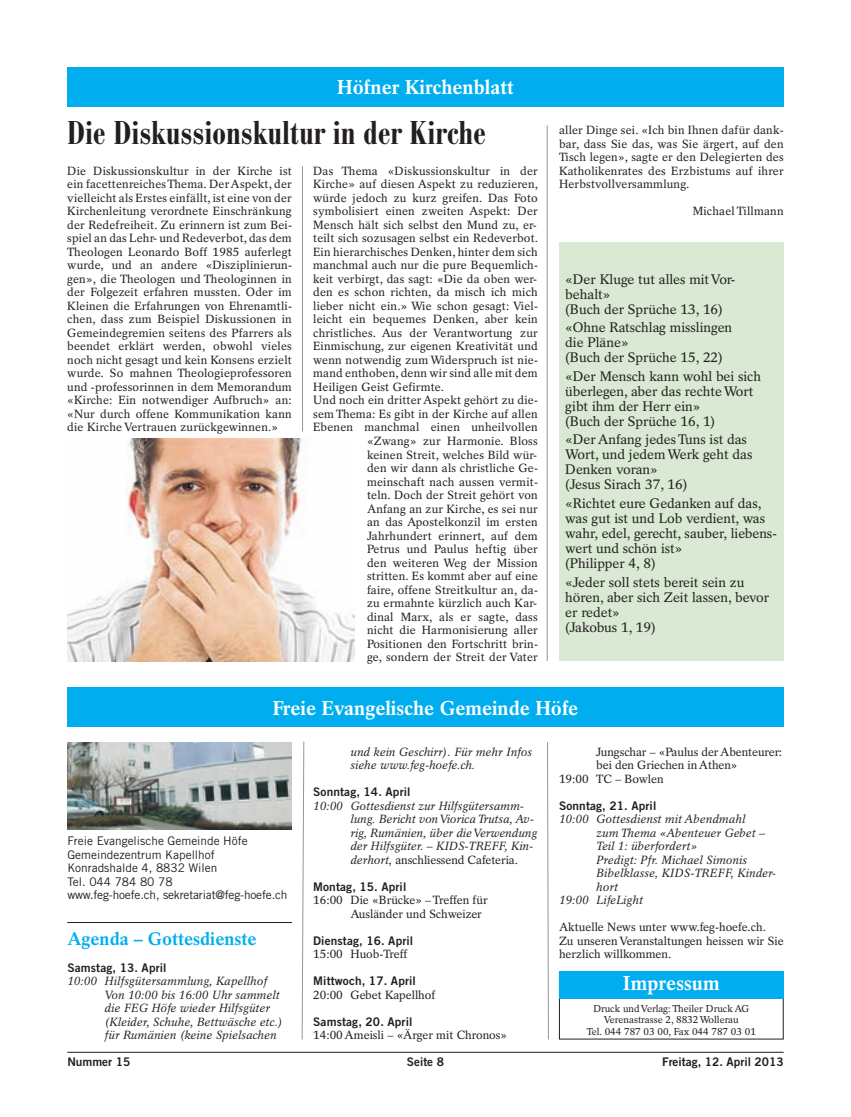
<style>
.page{position:relative;width:851px;height:1117px;background:#fff}
.page>*{position:absolute;margin:0;border:0;box-sizing:border-box;transform-origin:0 0}
.t1{font:500 condensed 32.5px "Bodoni BE";letter-spacing:.015em;color:#231f20}
.t2{font:700 20px "Rotation";color:#fff}
.t3{font:700 18.12px "Rotation";color:#00aeef}
.t4{font:13.75px/15px "Rotation";color:#231f20}
.t5{font:11.88px/13.5px "Rotation";letter-spacing:.015em;color:#231f20;text-align:justify}
.t6{font:italic 11.88px/13.5px "Rotation";color:#231f20}
.t7{font:11.88px "Trade Gothic Bold Two";letter-spacing:.01em;color:#231f20}
.t8{font:11.88px/13.5px "Trade Gothic";color:#231f20}
.t9{font:11.88px "Rotation";letter-spacing:-.005em;color:#231f20}
.t10{font:10px/11.2px "Rotation";color:#231f20;text-align:center}
.s1{font-style:normal}
</style>
<div class="page">
<div style="left:67px;top:67px;width:716px;height:40px;background:#00aeef"></div>
<div style="left:559px;top:971px;width:224px;height:27px;background:#00aeef"></div>
<svg style="left:302px;top:741px;width:2px;height:298px"></svg>
<svg style="left:547px;top:742px;width:1px;height:289px"></svg>
<img style="left:67px;top:742px;width:225px;height:87px">
<hr style="left:67px;top:921px;width:225px;height:1px;background:#231f20">
<div style="left:67px;top:687px;width:716px;height:39px;background:#00aeef"></div>
<hr style="left:547px;top:125px;width:1px;height:536px;background:#939598">
<hr style="left:302px;top:166px;width:1px;height:265px;background:#939598">
<hr style="left:67px;top:1051px;width:716px;height:1px;background:#231f20">
<div style="left:559px;top:242px;width:224px;height:419px;background:#d9e9d3"></div>
<img style="left:67px;top:438px;width:287px;height:223px">
<h2 class="t2" style="left:337px;top:79px;width:178px">Höfner Kirchenblatt</h2>
<h1 class="t1" style="left:67px;top:121px;width:420px">Die Diskussionskultur in der Kirche</h1>
<p class="t5" style="left:67px;top:165px;width:226px">Die Diskussionskultur in der Kirche ist ein facettenreichesThema. DerAspekt, der vielleicht als Erstes einfällt, ist eine von der Kirchenleitung verordnete Einschränkung der Redefreiheit. Zu erinnern ist zum Bei&shy;spiel an das Lehr- und Redeverbot, das dem Theologen Leonardo Boff 1985 auferlegt wurde, und an andere «Disziplinierun&shy;gen», die Theologen und Theologinnen in der Folgezeit erfahren mussten. Oder im Kleinen die Erfahrungen von Ehrenamtli&shy;chen, dass zum Beispiel Diskussionen in Gemeindegremien seitens des Pfarrers als beendet erklärt werden, obwohl vieles noch nicht gesagt und kein Konsens erzielt wurde. So mahnen Theologieprofessoren und -professorinnen in dem Memorandum «Kirche: Ein notwendiger Aufbruch» an: «Nur durch offene Kommunikation kann die Kirche Vertrauen zurückgewinnen.»</p>
<p class="t5" style="left:313px;top:165px;width:226px">Das Thema «Diskussionskultur in der</p>
<p class="t5" style="left:313px;top:178px;width:226px">Kirche» auf diesen Aspekt zu reduzieren,</p>
<p class="t5" style="left:313px;top:192px;width:226px">würde jedoch zu kurz greifen. Das Foto</p>
<p class="t5" style="left:313px;top:205px;width:226px">symbolisiert einen zweiten Aspekt: Der</p>
<p class="t5" style="left:313px;top:219px;width:225px">Mensch hält sich selbst den Mund zu, er-</p>
<p class="t5" style="left:313px;top:232px;width:226px">teilt sich sozusagen selbst ein Redeverbot.</p>
<p class="t5" style="left:313px;top:246px;width:226px">Ein hierarchisches Denken, hinter dem sich</p>
<p class="t5" style="left:313px;top:259px;width:226px">manchmal auch nur die pure Bequemlich-</p>
<p class="t5" style="left:313px;top:273px;width:225px">keit verbirgt, das sagt: «Die da oben wer-</p>
<p class="t5" style="left:313px;top:286px;width:226px">den es schon richten, da misch ich mich</p>
<p class="t5" style="left:313px;top:300px;width:226px">lieber nicht ein.» Wie schon gesagt: Viel-</p>
<p class="t5" style="left:313px;top:313px;width:226px">leicht ein bequemes Denken, aber kein</p>
<p class="t5" style="left:313px;top:327px;width:226px">christliches. Aus der Verantwortung zur</p>
<p class="t5" style="left:313px;top:340px;width:226px">Einmischung, zur eigenen Kreativität und</p>
<p class="t5" style="left:313px;top:354px;width:226px">wenn notwendig zum Widerspruch ist nie-</p>
<p class="t5" style="left:313px;top:367px;width:226px">mand enthoben, denn wir sind alle mit dem</p>
<p class="t5" style="left:313px;top:381px;width:132px">Heiligen Geist Gefirmte.</p>
<p class="t5" style="left:313px;top:394px;width:226px">Und noch ein dritterAspekt gehört zu die-</p>
<p class="t5" style="left:313px;top:408px;width:226px">sem Thema: Es gibt in der Kirche auf allen</p>
<p class="t5" style="left:313px;top:421px;width:226px">Ebenen manchmal einen unheilvollen</p>
<p class="t5" style="left:367px;top:435px;width:172px">«Zwang» zur Harmonie. Bloss</p>
<p class="t5" style="left:367px;top:448px;width:171px">keinen Streit, welches Bild wür-</p>
<p class="t5" style="left:367px;top:462px;width:172px">den wir dann als christliche Ge-</p>
<p class="t5" style="left:367px;top:475px;width:172px">meinschaft nach aussen vermit-</p>
<p class="t5" style="left:367px;top:489px;width:172px">teln. Doch der Streit gehört von</p>
<p class="t5" style="left:367px;top:502px;width:172px">Anfang an zur Kirche, es sei nur</p>
<p class="t5" style="left:367px;top:516px;width:172px">an das Apostelkonzil im ersten</p>
<p class="t5" style="left:367px;top:529px;width:172px">Jahrhundert erinnert, auf dem</p>
<p class="t5" style="left:367px;top:543px;width:172px">Petrus und Paulus heftig über</p>
<p class="t5" style="left:367px;top:556px;width:172px">den weiteren Weg der Mission</p>
<p class="t5" style="left:367px;top:570px;width:172px">stritten. Es kommt aber auf eine</p>
<p class="t5" style="left:367px;top:583px;width:172px">faire, offene Streitkultur an, da-</p>
<p class="t5" style="left:367px;top:597px;width:171px">zu ermahnte kürzlich auch Kar-</p>
<p class="t5" style="left:367px;top:610px;width:172px">dinal Marx, als er sagte, dass</p>
<p class="t5" style="left:367px;top:624px;width:172px">nicht die Harmonisierung aller</p>
<p class="t5" style="left:367px;top:637px;width:172px">Positionen den Fortschritt brin-</p>
<p class="t5" style="left:367px;top:651px;width:172px">ge, sondern der Streit der Vater</p>
<p class="t5" style="left:559px;top:124px;width:226px">aller Dinge sei. «Ich bin Ihnen dafür dank&shy;bar, dass Sie das, was Sie ärgert, auf den Tisch legen», sagte er den Delegierten des Katholikenrates des Erzbistums auf ihrer Herbstvollversammlung.</p>
<p class="t5" style="left:692px;top:205px;width:92px">Michael Tillmann</p>
<p class="t4" style="left:565px;top:272px;width:171px">«Der Kluge tut alles mitVor&shy;behalt»<br>(Buch der Sprüche 13, 16)</p>
<p class="t4" style="left:565px;top:321px;width:168px">«Ohne Ratschlag misslingen die Pläne»<br>(Buch der Sprüche 15, 22)</p>
<p class="t4" style="left:565px;top:369px;width:197px">«Der Mensch kann wohl bei sich überlegen, aber das rechteWort gibt ihm der Herr ein»<br>(Buch der Sprüche 16, 1)</p>
<p class="t4" style="left:565px;top:433px;width:188px">«DerAnfang jedesTuns ist das<br>Wort, und jedemWerk geht das<br>Denken voran»<br>(Jesus Sirach 37, 16)</p>
<p class="t4" style="left:565px;top:497px;width:213px">«Richtet eure Gedanken auf das, was gut ist und Lob verdient, was wahr, edel, gerecht, sauber, liebens&shy;wert und schön ist»<br>(Philipper 4, 8)</p>
<p class="t4" style="left:565px;top:575px;width:205px">«Jeder soll stets bereit sein zu hören, aber sich Zeit lassen, bevor er redet»<br>(Jakobus 1, 19)</p>
<h2 class="t2" style="left:272px;top:700px;width:307px">Freie Evangelische Gemeinde Höfe</h2>
<p class="t6" style="left:350px;top:745px;width:183px">und kein Geschirr). Für mehr Infos siehe www.feg-hoefe.ch.</p>
<p class="t7" style="left:313px;top:787px;width:99px">Sonntag, 14. April</p>
<p class="t6" style="left:350px;top:799px;width:188px;text-indent:-37px">10:00 Gottesdienst zur Hilfsgütersamm&shy;lung. Bericht vonViorica Trutsa, Av&shy;rig, Rumänien, über dieVerwendung der Hilfsgüter. – KIDS-TREFF, Kin&shy;derhort, <span class="s1">anschliessend Cafeteria.</span></p>
<p class="t7" style="left:313px;top:882px;width:95px">Montag, 15. April</p>
<p class="t5" style="left:350px;top:894px;width:139px;text-indent:-37px">16:00 Die «Brücke» –Treffen für<br>Ausländer und Schweizer</p>
<p class="t7" style="left:313px;top:936px;width:102px">Dienstag, 16. April</p>
<p class="t5" style="left:313px;top:948px;width:96px">15:00 Huob-Treff</p>
<p class="t7" style="left:313px;top:976px;width:104px">Mittwoch, 17. April</p>
<p class="t5" style="left:313px;top:988px;width:124px">20:00 Gebet Kapellhof</p>
<p class="t7" style="left:313px;top:1017px;width:101px">Samstag, 20. April</p>
<p class="t5" style="left:313px;top:1029px;width:195px">14:00Ameisli – «Ärger mit Chronos»</p>
<p class="t9" style="left:596px;top:746px;width:187px">Jungschar – «Paulus derAbenteurer:</p>
<p class="t9" style="left:596px;top:760px;width:143px">bei den Griechen inAthen»</p>
<p class="t5" style="left:559px;top:772px;width:106px">19:00 TC – Bowlen</p>
<p class="t7" style="left:559px;top:801px;width:99px">Sonntag, 21. April</p>
<p class="t6" style="left:559px;top:813px;width:188px">10:00 Gottesdienst mit Abendmahl</p>
<p class="t6" style="left:596px;top:826px;width:170px">zum Thema «Abenteuer Gebet –</p>
<p class="t6" style="left:596px;top:840px;width:102px">Teil 1: überfordert»</p>
<p class="t6" style="left:596px;top:853px;width:152px">Predigt: Pfr. Michael Simonis</p>
<p class="t6" style="left:596px;top:867px;width:181px">Bibelklasse, KIDS-TREFF, Kinder-</p>
<p class="t6" style="left:596px;top:880px;width:23px">hort</p>
<p class="t6" style="left:559px;top:894px;width:85px">19:00 LifeLight</p>
<p class="t5" style="left:559px;top:921px;width:226px;text-align:left">Aktuelle News unter www.feg-hoefe.ch.<br>Zu unseren Veranstaltungen heissen wir Sie herzlich willkommen.</p>
<p class="t8" style="left:67px;top:835px;width:222px">Freie Evangelische Gemeinde Höfe<br>Gemeindezentrum Kapellhof<br>Konradshalde 4, 8832 Wilen<br>Tel. 044 784 80 78<br>www.feg-hoefe.ch, sekretariat@feg-hoefe.ch</p>
<h3 class="t3" style="left:67px;top:931px;width:191px">Agenda – Gottesdienste</h3>
<p class="t7" style="left:67px;top:963px;width:101px">Samstag, 13. April</p>
<p class="t6" style="left:105px;top:975px;width:180px;text-indent:-37px">10:00 Hilfsgütersammlung, Kapellhof Von 10:00 bis 16:00 Uhr sammelt die FEG Höfe wieder Hilfsgüter (Kleider, Schuhe, Bettwäsche etc.) für Rumänien (keine Spielsachen</p>
<h2 class="t2" style="left:623px;top:975px;width:98px">Impressum</h2>
<p class="t10" style="left:586px;top:1003px;width:171px">Druck undVerlag:Theiler DruckAG<br>Verenastrasse 2, 8832Wollerau<br>Tel. 044 787 03 00, Fax 044 787 03 01</p>
<p class="t7" style="left:67px;top:1057px;width:64px">Nummer 15</p>
<p class="t7" style="left:407px;top:1057px;width:39px">Seite 8</p>
<p class="t7" style="left:662px;top:1057px;width:123px">Freitag, 12. April 2013</p>
</div>
